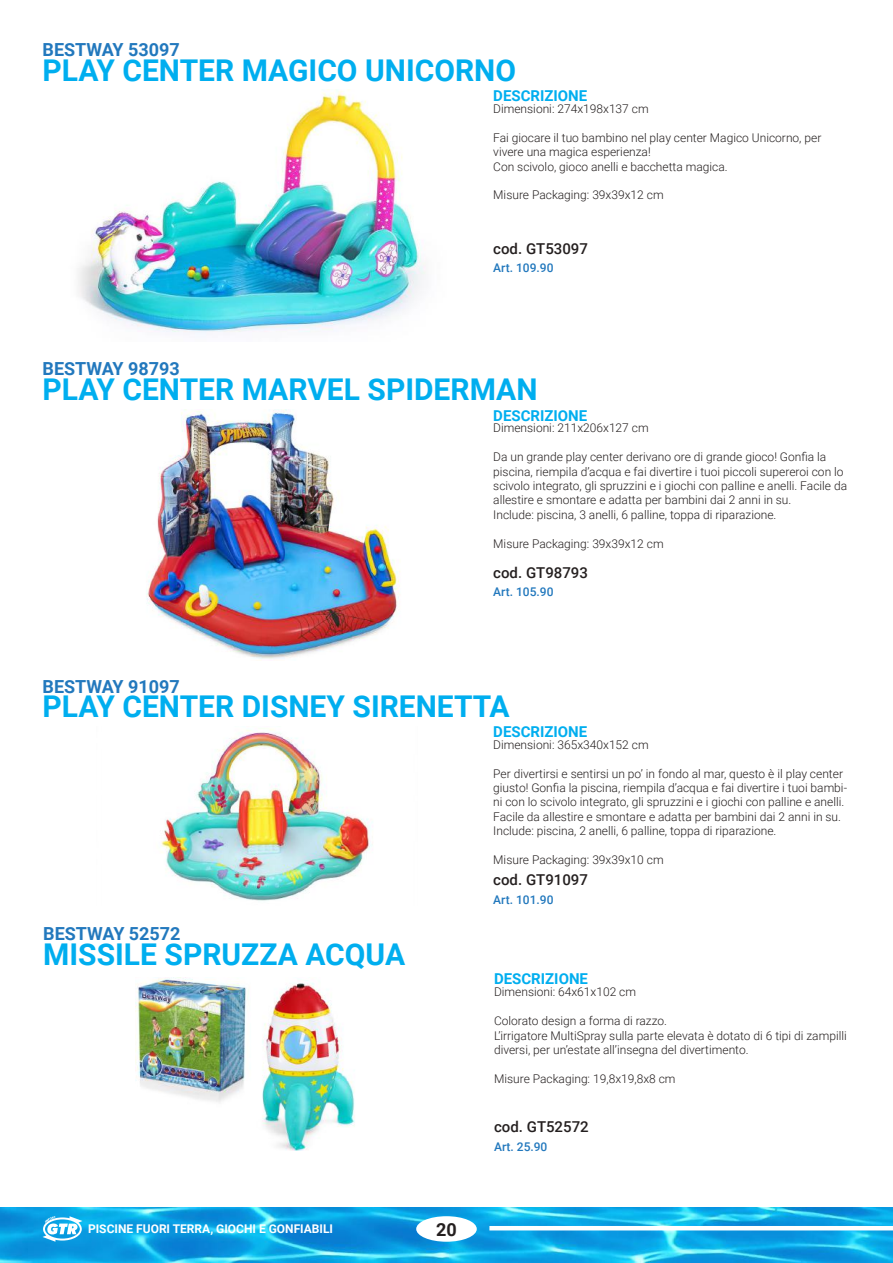
<style>
.page{position:relative;width:893px;height:1263px;background:#fff}
.page>*{position:absolute;margin:0;border:0;box-sizing:border-box;transform-origin:0 0}
.t1{font:700 30px "Roboto";color:#00aeef}
.t2{font:700 18px "Roboto";color:#2278bd}
.t3{font:700 18px "Roboto";color:#241f1f}
.t4{font:700 15px "Roboto";color:#00aeef}
.t5{font:500 15px "Roboto";color:#241f1f}
.t6{font:300 12px/14.4px "Roboto";color:#241f1f}
.t7{font:500 12px "Roboto";color:#2278bd}
.t8{font:700 12px "Roboto";color:#fff}
</style>
<div class="page">
<img style="left:0;top:1208px;width:893px;height:55px">
<svg style="left:43px;top:1216px;width:39px;height:26px"></svg>
<div style="left:416px;top:1216px;width:61px;height:26px;background:#fff;border-radius:50%"></div>
<hr style="left:489px;top:1226px;width:404px;height:4px;background:#fff">
<img style="left:78px;top:91px;width:348px;height:243px">
<img style="left:146px;top:409px;width:254px;height:252px">
<img style="left:161px;top:729px;width:212px;height:172px">
<img style="left:135px;top:977px;width:220px;height:173px">
<h2 class="t2" style="left:43px;top:37px;width:139px">BESTWAY 53097</h2>
<h1 class="t1" style="left:43px;top:49px;width:475px">PLAY CENTER MAGICO UNICORNO</h1>
<p class="t4" style="left:493px;top:85px;width:96px">DESCRIZIONE</p>
<p class="t6" style="left:493px;top:101px;width:157px">Dimensioni: 274x198x137 cm</p>
<p class="t6" style="left:493px;top:130px;width:330px">Fai giocare il tuo bambino nel play center Magico Unicorno, per vivere una magica esperienza!<br>Con scivolo, gioco anelli e bacchetta magica.</p>
<p class="t6" style="left:493px;top:187px;width:172px">Misure Packaging: 39x39x12 cm</p>
<h2 class="t2" style="left:43px;top:356px;width:139px">BESTWAY 98793</h2>
<p class="t5" style="left:493px;top:238px;width:96px">cod. GT53097</p>
<p class="t7" style="left:493px;top:260px;width:62px">Art. 109.90</p>
<h1 class="t1" style="left:43px;top:369px;width:496px">PLAY CENTER MARVEL SPIDERMAN</h1>
<h2 class="t2" style="left:43px;top:673px;width:139px">BESTWAY 91097</h2>
<p class="t4" style="left:493px;top:405px;width:96px">DESCRIZIONE</p>
<p class="t6" style="left:493px;top:420px;width:157px">Dimensioni: 211x206x127 cm</p>
<p class="t6" style="left:493px;top:449px;width:355px">Da un grande play center derivano ore di grande gioco! Gonfia la piscina, riempila d’acqua e fai divertire i tuoi piccoli supereroi con lo scivolo integrato, gli spruzzini e i giochi con palline e anelli. Facile da allestire e smontare e adatta per bambini dai 2 anni in su.<br>Include: piscina, 3 anelli, 6 palline, toppa di riparazione.</p>
<p class="t6" style="left:493px;top:536px;width:172px">Misure Packaging: 39x39x12 cm</p>
<p class="t5" style="left:493px;top:562px;width:96px">cod. GT98793</p>
<p class="t7" style="left:493px;top:584px;width:62px">Art. 105.90</p>
<h1 class="t1" style="left:43px;top:686px;width:469px">PLAY CENTER DISNEY SIRENETTA</h1>
<h2 class="t2" style="left:43px;top:921px;width:139px">BESTWAY 52572</h2>
<h1 class="t1" style="left:43px;top:933px;width:363px">MISSILE SPRUZZA ACQUA</h1>
<p class="t8" style="left:88px;top:1221px;width:247px">PISCINE FUORI TERRA, GIOCHI E GONFIABILI</p>
<h2 class="t3" style="left:436px;top:1217px;width:22px">20</h2>
<p class="t4" style="left:493px;top:721px;width:96px">DESCRIZIONE</p>
<p class="t6" style="left:493px;top:737px;width:157px">Dimensioni: 365x340x152 cm</p>
<p class="t6" style="left:493px;top:766px;width:355px">Per divertirsi e sentirsi un po’ in fondo al mar, questo è il play center giusto! Gonfia la piscina, riempila d’acqua e fai divertire i tuoi bambi&shy;ni con lo scivolo integrato, gli spruzzini e i giochi con palline e anelli.<br>Facile da allestire e smontare e adatta per bambini dai 2 anni in su.<br>Include: piscina, 2 anelli, 6 palline, toppa di riparazione.</p>
<p class="t6" style="left:493px;top:852px;width:172px">Misure Packaging: 39x39x10 cm</p>
<p class="t5" style="left:493px;top:869px;width:96px">cod. GT91097</p>
<p class="t7" style="left:493px;top:891px;width:62px">Art. 101.90</p>
<p class="t4" style="left:494px;top:969px;width:96px">DESCRIZIONE</p>
<p class="t6" style="left:494px;top:984px;width:144px">Dimensioni: 64x61x102 cm</p>
<p class="t6" style="left:494px;top:1013px;width:354px">Colorato design a forma di razzo.<br>L’irrigatore MultiSpray sulla parte elevata è dotato di 6 tipi di zampilli diversi, per un’estate all’insegna del divertimento.</p>
<p class="t6" style="left:494px;top:1071px;width:183px">Misure Packaging: 19,8x19,8x8 cm</p>
<p class="t5" style="left:494px;top:1116px;width:96px">cod. GT52572</p>
<p class="t7" style="left:494px;top:1138px;width:55px">Art. 25.90</p>
</div>
